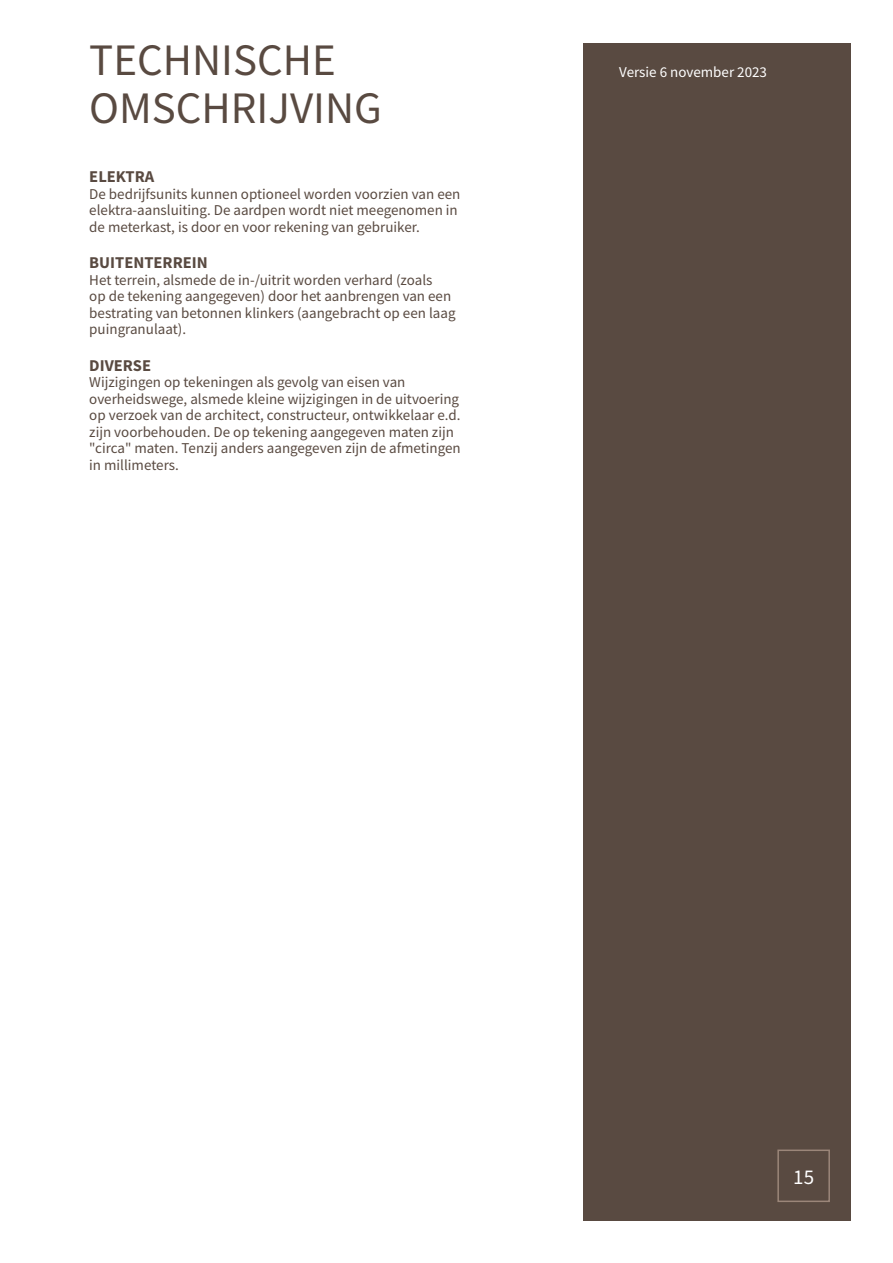
<style>
.page{position:relative;width:893px;height:1263px;background:#fff}
.page>*{position:absolute;margin:0;border:0;box-sizing:border-box;transform-origin:0 0}
.t1{font:45px/48px "Source Sans Pro";color:#594a41}
.t2{font:21px "Source Sans Pro";color:#fff}
.t3{font:700 16.5px "Source Sans Pro";color:#594a41}
.t4{font:15px/16.5px "Source Sans Pro";color:#594a41}
.t5{font:15px "Source Sans Pro";color:#fff}
</style>
<div class="page">
<div style="left:583px;top:43px;width:267px;height:1177px;background:#594a41"></div>
<div style="left:777px;top:1149px;width:53px;height:53px;border:2px solid #9b8679"></div>
<h1 class="t1" style="left:89px;top:36px;width:294px">TECHNISCHE<br>OMSCHRIJVING</h1>
<p class="t3" style="left:89px;top:166px;width:66px">ELEKTRA</p>
<p class="t4" style="left:89px;top:186px;width:373px">De bedrijfsunits kunnen optioneel worden voorzien van een elektra-aansluiting. De aardpen wordt niet meegenomen in de meterkast, is door en voor rekening van gebruiker.</p>
<p class="t3" style="left:89px;top:252px;width:120px">BUITENTERREIN</p>
<p class="t4" style="left:89px;top:271px;width:368px">Het terrein, alsmede de in-/uitrit worden verhard (zoals<br>op de tekening aangegeven) door het aanbrengen van een bestrating van betonnen klinkers (aangebracht op een laag puingranulaat).</p>
<p class="t3" style="left:89px;top:354px;width:63px">DIVERSE</p>
<p class="t4" style="left:89px;top:374px;width:373px">Wijzigingen op tekeningen als gevolg van eisen van overheidswege, alsmede kleine wijzigingen in de uitvoering op verzoek van de architect, constructeur, ontwikkelaar e.d. zijn voorbehouden. De op tekening aangegeven maten zijn "circa" maten. Tenzij anders aangegeven zijn de afmetingen in millimeters.</p>
<p class="t5" style="left:619px;top:63px;width:149px">Versie 6 november 2023</p>
<h2 class="t2" style="left:793px;top:1163px;width:22px">15</h2>
</div>
